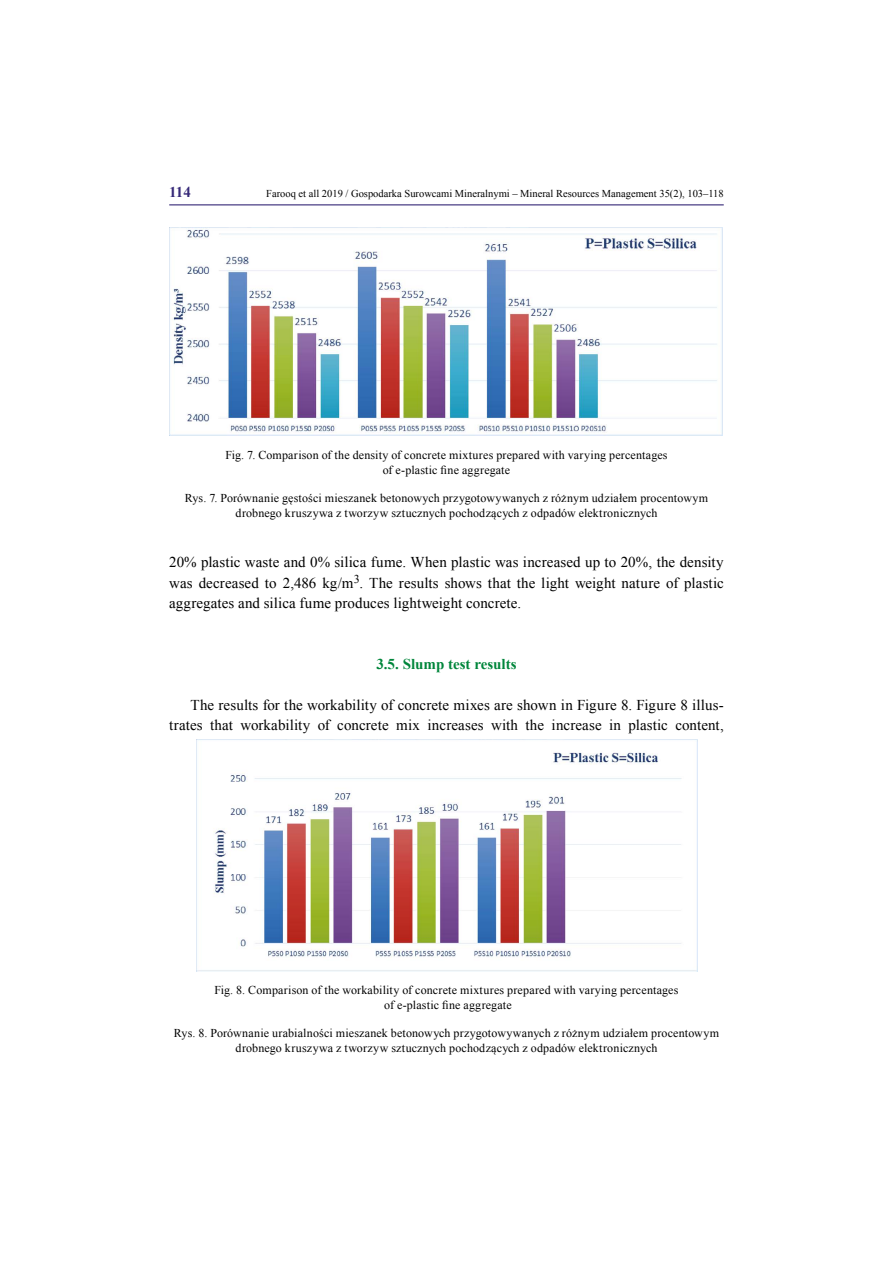
<style>
.page{position:relative;width:893px;height:1263px;background:#fff}
.page>*{position:absolute;margin:0;border:0;box-sizing:border-box;transform-origin:0 0}
.t1{font:15px/20.4px "Times New Roman";letter-spacing:.005em;color:#000;text-align:justify}
.t2{font:700 15px "Times New Roman";color:#00863b}
.t3{font:700 15px "Times New Roman";color:#362978}
.t4{font:12px/15px "Times New Roman";letter-spacing:.015em;color:#000;text-align:center}
.t5{font:10.5px "Times New Roman";color:#000}
</style>
<div class="page">
<hr style="left:169px;top:204px;width:555px;height:1px;background:#362978">
<img style="left:169px;top:228px;width:554px;height:207px">
<img style="left:197px;top:739px;width:500px;height:233px">
<p class="t3" style="left:169px;top:182px;width:23px">114</p>
<p class="t5" style="left:266px;top:186px;width:459px">Farooq et all 2019 / Gospodarka Surowcami Mineralnymi – Mineral Resources Management 35(2), 103–118</p>
<p class="t4" style="left:225px;top:447px;width:444px">Fig. 7. Comparison of the density of concrete mixtures prepared with varying percentages of e-plastic fine aggregate</p>
<p class="t4" style="left:185px;top:490px;width:525px">Rys. 7. Porównanie gęstości mieszanek betonowych przygotowywanych z różnym udziałem procentowym drobnego kruszywa z tworzyw sztucznych pochodzących z odpadów elektronicznych</p>
<p class="t1" style="left:169px;top:552px;width:556px">20% plastic waste and 0% silica fume. When plastic was increased up to 20%, the density was decreased to 2,486 kg/m<sup>3</sup>. The results shows that the light weight nature of plastic aggregates and silica fume produces lightweight concrete.</p>
<p class="t2" style="left:376px;top:654px;width:142px">3.5. Slump test results</p>
<p class="t1" style="left:169px;top:695px;width:556px;text-align:right">The results for the workability of concrete mixes are shown in Figure 8. Figure 8 illus&shy;trates that workability of concrete mix increases with the increase in plastic content,</p>
<p class="t4" style="left:214px;top:982px;width:466px">Fig. 8. Comparison of the workability of concrete mixtures prepared with varying percentages of e-plastic fine aggregate</p>
<p class="t4" style="left:174px;top:1025px;width:547px">Rys. 8. Porównanie urabialności mieszanek betonowych przygotowywanych z różnym udziałem procentowym drobnego kruszywa z tworzyw sztucznych pochodzących z odpadów elektronicznych</p>
</div>
